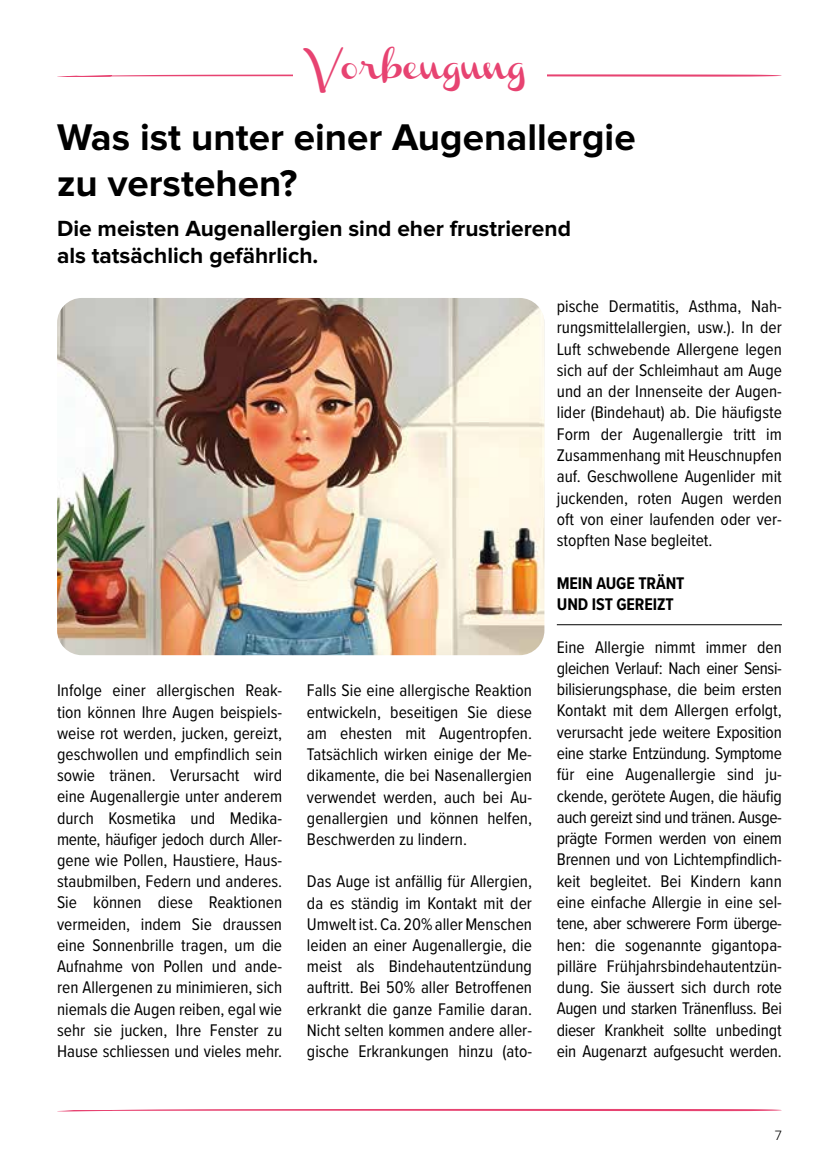
<style>
.page{position:relative;width:839px;height:1166px;background:#fff}
.page>*{position:absolute;margin:0;border:0;box-sizing:border-box;transform-origin:0 0}
.t1{font:700 38.5px/46.2px "Proxima Nova";color:#000}
.t2{font:26.25px "Channel";color:#e74371}
.t3{font:700 22.75px/27.3px "Proxima Nova";color:#000}
.t4{font:17.5px/21.2px "Proxima Nova Cond";color:#000;text-align:justify}
.t5{font:700 17.5px/21.3px "Proxima Nova Cond";letter-spacing:-.005em;color:#000}
.t6{font:300 14px "Proxima Nova";color:#000}
</style>
<div class="page">
<svg style="left:60px;top:1109px;width:722px;height:2px"></svg>
<img style="left:57px;top:298px;width:487px;height:357px">
<hr style="left:556px;top:624px;width:225px;height:1px;background:#000">
<svg style="left:57px;top:74px;width:725px;height:3px"></svg>
<div style="left:293px;top:50px;width:253px;height:44px;background:#fff"></div>
<h2 class="t2" style="left:312px;top:55px;width:216px">Vorbeugung</h2>
<h1 class="t1" style="left:57px;top:115px;width:580px">Was ist unter einer Augenallergie zu verstehen?</h1>
<h3 class="t3" style="left:57px;top:215px;width:515px">Die meisten Augenallergien sind eher frustrierend als tatsächlich gefährlich.</h3>
<p class="t4" style="left:57px;top:679px;width:226px">Infolge einer allergischen Reak&shy;tion können Ihre Augen beispiels&shy;weise rot werden, jucken, gereizt, geschwollen und empfindlich sein sowie tränen. Verursacht wird eine Augenallergie unter anderem durch Kosmetika und Medika&shy;mente, häufiger jedoch durch Aller&shy;gene wie Pollen, Haustiere, Haus&shy;staubmilben, Federn und anderes.<br>Sie können diese Reaktionen vermeiden, indem Sie draussen eine Sonnenbrille tragen, um die Aufnahme von Pollen und ande&shy;ren Allergenen zu minimieren, sich niemals die Augen reiben, egal wie sehr sie jucken, Ihre Fenster zu Hause schliessen und vieles mehr.</p>
<p class="t4" style="left:307px;top:679px;width:226px">Falls Sie eine allergische Reaktion entwickeln, beseitigen Sie diese am ehesten mit Augentropfen.<br>Tatsächlich wirken einige der Me&shy;dikamente, die bei Nasenallergien verwendet werden, auch bei Au&shy;genallergien und können helfen, Beschwerden zu lindern.</p>
<p class="t4" style="left:307px;top:870px;width:226px">Das Auge ist anfällig für Allergien, da es ständig im Kontakt mit der Umwelt ist. Ca. 20% aller Menschen leiden an einer Augenallergie, die meist als Bindehautentzündung auftritt. Bei 50% aller Betroffenen erkrankt die ganze Familie daran.<br>Nicht selten kommen andere aller&shy;gische Erkrankungen hinzu (ato-</p>
<p class="t4" style="left:556px;top:295px;width:226px">pische Dermatitis, Asthma, Nah&shy;rungsmittelallergien, usw.). In der Luft schwebende Allergene legen sich auf der Schleimhaut am Auge und an der Innenseite der Augen&shy;lider (Bindehaut) ab. Die häufigste Form der Augenallergie tritt im Zusammenhang mit Heuschnupfen auf. Geschwollene Augenlider mit juckenden, roten Augen werden oft von einer laufenden oder ver&shy;stopften Nase begleitet.</p>
<p class="t5" style="left:556px;top:572px;width:129px">MEIN AUGE TRÄNT<br>UND IST GEREIZT</p>
<p class="t4" style="left:556px;top:635px;width:226px">Eine Allergie nimmt immer den gleichen Verlauf: Nach einer Sensi&shy;bilisierungsphase, die beim ersten Kontakt mit dem Allergen erfolgt, verursacht jede weitere Exposition eine starke Entzündung. Symptome für eine Augenallergie sind ju&shy;ckende, gerötete Augen, die häufig auch gereizt sind und tränen. Ausge&shy;prägte Formen werden von einem Brennen und von Lichtempfindlich&shy;keit begleitet. Bei Kindern kann eine einfache Allergie in eine sel&shy;tene, aber schwerere Form überge&shy;hen: die sogenannte gigantopa&shy;pilläre Frühjahrsbindehautentzün&shy;dung. Sie äussert sich durch rote Augen und starken Tränenfluss. Bei dieser Krankheit sollte unbedingt ein Augenarzt aufgesucht werden.</p>
<p class="t6" style="left:774px;top:1127px;width:9px">7</p>
</div>
